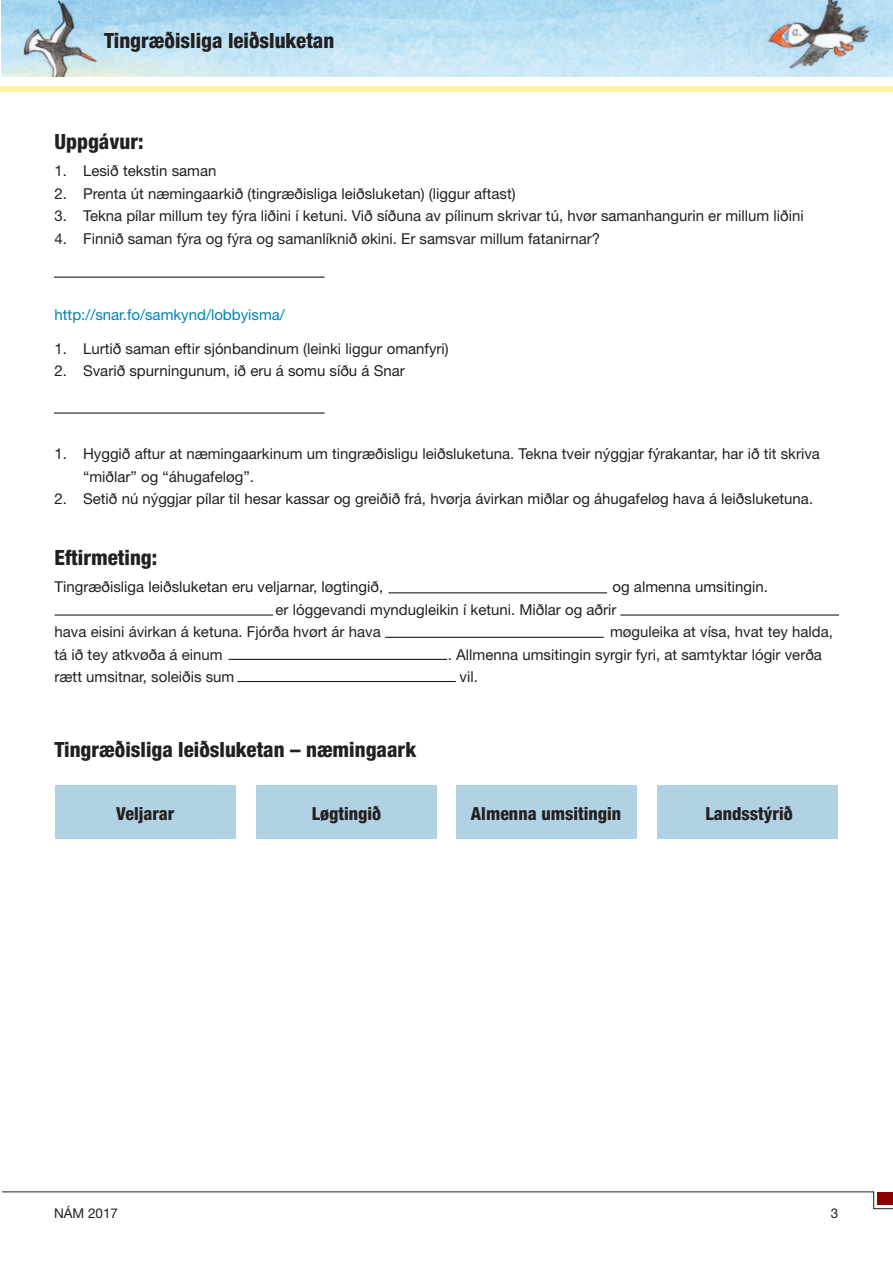
<style>
.page{position:relative;width:893px;height:1263px;background:#fff}
.page>*{position:absolute;margin:0;border:0;box-sizing:border-box;transform-origin:0 0}
.t1{font:800 condensed 21px "Helvetica Neue";color:#231f20}
.t2{font:800 condensed 18px "Helvetica Neue";color:#231f20}
.t3{font:15px/22.5px "Helvetica Neue LT Std";color:#231f20}
.t4{font:15px "Helvetica Neue LT Std";color:#0082b4}
.t5{font:13.5px "Helvetica Neue LT Std";color:#231f20}
</style>
<div class="page">
<img style="left:1px;top:0;width:892px;height:77px">
<svg style="left:2px;top:1191px;width:891px;height:18px"></svg>
<hr style="left:54px;top:277px;width:271px;height:1px;background:#231f20">
<hr style="left:54px;top:412px;width:271px;height:2px;background:#231f20">
<hr style="left:388px;top:592px;width:219px;height:1px;background:#231f20">
<hr style="left:55px;top:614px;width:218px;height:2px;background:#231f20">
<hr style="left:385px;top:637px;width:219px;height:1px;background:#231f20">
<hr style="left:228px;top:659px;width:219px;height:1px;background:#231f20">
<hr style="left:237px;top:681px;width:219px;height:1px;background:#231f20">
<hr style="left:620px;top:614px;width:219px;height:2px;background:#231f20">
<div style="left:55px;top:785px;width:181px;height:53px;background:#b0d2e3"></div>
<div style="left:456px;top:785px;width:181px;height:53px;background:#b0d2e3"></div>
<div style="left:256px;top:785px;width:181px;height:53px;background:#b0d2e3"></div>
<div style="left:657px;top:785px;width:181px;height:53px;background:#b0d2e3"></div>
<div style="left:0;top:86px;width:893px;height:6px;background:#fff2a0"></div>
<h1 class="t1" style="left:104px;top:27px;width:232px">Tingræðisliga leiðsluketan</h1>
<h1 class="t1" style="left:55px;top:128px;width:91px">Uppgávur:</h1>
<p class="t3" style="left:55px;top:159px;width:163px">1. Lesið tekstin saman</p>
<p class="t3" style="left:55px;top:182px;width:463px">2. Prenta út næmingaarkið (tingræðisliga leiðsluketan) (liggur aftast)</p>
<p class="t3" style="left:55px;top:204px;width:751px">3. Tekna pílar millum tey fýra liðini í ketuni. Við síðuna av pílinum skrivar tú, hvør samanhangurin er millum liðini</p>
<p class="t3" style="left:55px;top:227px;width:547px">4. Finnið saman fýra og fýra og samanlíknið økini. Er samsvar millum fatanirnar?</p>
<p class="t4" style="left:55px;top:306px;width:232px">http://snar.fo/samkynd/lobbyisma/</p>
<p class="t3" style="left:55px;top:337px;width:396px">1. Lurtið saman eftir sjónbandinum (leinki liggur omanfyri)</p>
<p class="t3" style="left:55px;top:359px;width:352px">2. Svarið spurningunum, ið eru á somu síðu á Snar</p>
<p class="t3" style="left:83px;top:443px;width:738px;text-indent:-28px">1. Hyggið aftur at næmingaarkinum um tingræðisligu leiðsluketuna. Tekna tveir nýggjar fýrakantar, har ið tit skriva “miðlar” og “áhugafeløg”.</p>
<p class="t3" style="left:55px;top:488px;width:760px">2. Setið nú nýggjar pílar til hesar kassar og greiðið frá, hvørja ávirkan miðlar og áhugafeløg hava á leiðsluketuna.</p>
<h1 class="t1" style="left:55px;top:545px;width:104px">Eftirmeting:</h1>
<p class="t3" style="left:55px;top:575px;width:330px">Tingræðisliga leiðsluketan eru veljarnar, løgtingið,</p>
<p class="t3" style="left:613px;top:575px;width:157px">og almenna umsitingin.</p>
<p class="t3" style="left:276px;top:598px;width:342px">er lóggevandi myndugleikin í ketuni. Miðlar og aðrir</p>
<p class="t3" style="left:55px;top:620px;width:328px">hava eisini ávirkan á ketuna. Fjórða hvørt ár hava</p>
<p class="t3" style="left:610px;top:620px;width:224px">møguleika at vísa, hvat tey halda,</p>
<p class="t3" style="left:55px;top:643px;width:170px">tá ið tey atkvøða á einum</p>
<p class="t3" style="left:448px;top:643px;width:376px">. Allmenna umsitingin syrgir fyri, at samtyktar lógir verða</p>
<p class="t3" style="left:55px;top:665px;width:181px">rætt umsitnar, soleiðis sum</p>
<p class="t3" style="left:460px;top:665px;width:20px">vil.</p>
<h1 class="t1" style="left:55px;top:736px;width:363px">Tingræðisliga leiðsluketan – næmingaark</h1>
<p class="t2" style="left:116px;top:802px;width:60px">Veljarar</p>
<p class="t2" style="left:312px;top:802px;width:71px">Løgtingið</p>
<p class="t2" style="left:471px;top:802px;width:152px">Almenna umsitingin</p>
<p class="t2" style="left:705px;top:802px;width:89px">Landsstýrið</p>
<p class="t5" style="left:54px;top:1205px;width:66px">NÁM 2017</p>
<p class="t5" style="left:831px;top:1205px;width:9px">3</p>
</div>
